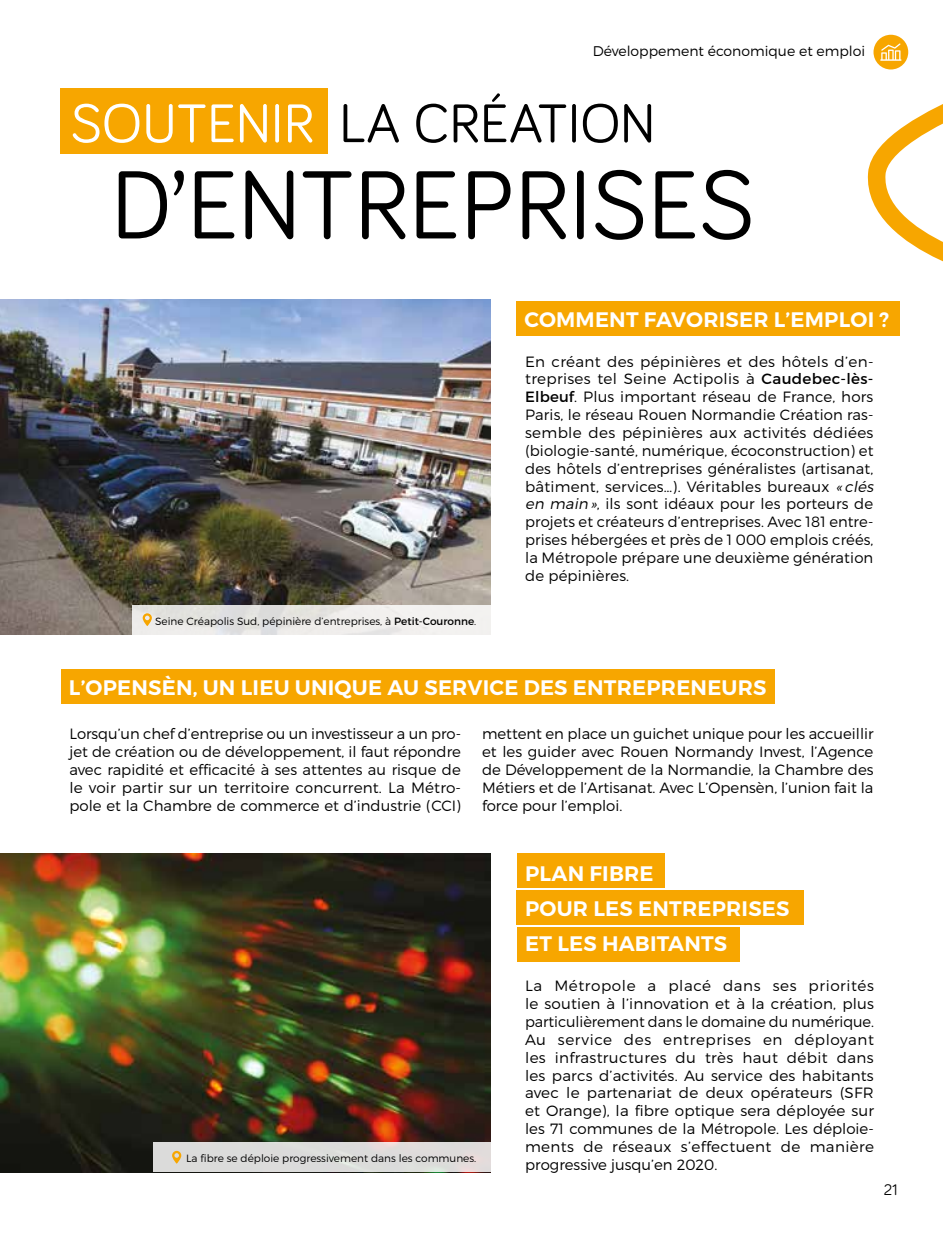
<style>
.page{position:relative;width:943px;height:1241px;background:#fff}
.page>*{position:absolute;margin:0;border:0;box-sizing:border-box;transform-origin:0 0}
.t1{font:99.75px "Bariol";color:#000}
.t2{font:56px "Bariol";color:#000}
.t3{font:600 21px/35px "Montserrat";letter-spacing:.01em;color:#fff}
.t4{font:15.75px "Bariol";color:#000}
.t5{font:300 14.88px/17.8px "Montserrat";letter-spacing:.01em;color:#000;text-align:justify}
.t6{font:300 14px "Montserrat";color:#000}
.t7{font:300 10.5px "Montserrat";color:#000}
.s1{color:#fff}
.s2{font-weight:400}
.s3{font-style:italic}
</style>
<div class="page">
<img style="left:0;top:299px;width:490px;height:335px">
<img style="left:0;top:853px;width:490px;height:318px">
<div style="left:873px;top:35px;width:35px;height:34px;background:#f7a600;border-radius:50%"></div>
<svg style="left:867px;top:43px;width:76px;height:219px"></svg>
<div style="left:60px;top:88px;width:267px;height:66px;background:#f7a600"></div>
<div style="left:154px;top:1142px;width:337px;height:29px;background:#dcdcdb"></div>
<svg style="left:172px;top:1150px;width:9px;height:13px"></svg>
<div style="left:132px;top:604px;width:359px;height:30px;background:linear-gradient(to right,#e1e0de,#f4f2f0)"></div>
<svg style="left:143px;top:613px;width:9px;height:13px"></svg>
<div style="left:517px;top:853px;width:147px;height:34px;background:#f7a600"></div>
<div style="left:517px;top:890px;width:287px;height:34px;background:#f7a600"></div>
<div style="left:517px;top:927px;width:222px;height:34px;background:#f7a600"></div>
<hr style="left:0;top:406px;width:1px;height:30px;background:#fff">
<div style="left:516px;top:301px;width:383px;height:34px;background:#f7a600"></div>
<div style="left:61px;top:669px;width:713px;height:34px;background:#f7a600"></div>
<p class="t6" style="left:592px;top:42px;width:274px">Développement économique et emploi</p>
<h2 class="t2" style="left:71px;top:85px;width:586px"><span class="s1">SOUTENIR</span> LA CRÉATION</h2>
<h1 class="t1" style="left:111px;top:137px;width:645px">D’ENTREPRISES</h1>
<h3 class="t3" style="left:524px;top:302px;width:366px">COMMENT FAVORISER L’EMPLOI ?</h3>
<p class="t7" style="left:155px;top:614px;width:322px">Seine Créapolis Sud, pépinière d’entreprises, à <span class="s2">Petit-Couronne</span>.</p>
<p class="t5" style="left:525px;top:352px;width:353px;text-align:left">En créant des pépinières et des hôtels d’en&shy;treprises tel Seine Actipolis à <span class="s2">Caudebec-lès-Elbeuf</span>. Plus important réseau de France, hors Paris, le réseau Rouen Normandie Création ras&shy;semble des pépinières aux activités dédiées (biologie-santé, numérique, écoconstruction) et des hôtels d’entreprises généralistes (artisanat, bâtiment, services…). Véritables bureaux <span class="s3">«clés en main»</span>, ils sont idéaux pour les porteurs de projets et créateurs d’entreprises. Avec 181 entre&shy;prises hébergées et près de 1 000 emplois créés, la Métropole prépare une deuxième génération de pépinières.</p>
<h3 class="t3" style="left:69px;top:669px;width:699px">L’OPENSÈN, UN LIEU UNIQUE AU SERVICE DES ENTREPRENEURS</h3>
<p class="t5" style="left:69px;top:724px;width:393px">Lorsqu’un chef d’entreprise ou un investisseur a un pro&shy;jet de création ou de développement, il faut répondre avec rapidité et efficacité à ses attentes au risque de le voir partir sur un territoire concurrent. La Métro&shy;pole et la Chambre de commerce et d’industrie (CCI)</p>
<p class="t5" style="left:482px;top:724px;width:393px">mettent en place un guichet unique pour les accueillir et les guider avec Rouen Normandy Invest, l’Agence de Développement de la Normandie, la Chambre des Métiers et de l’Artisanat. Avec L’Opensèn, l’union fait la force pour l’emploi.</p>
<p class="t7" style="left:186px;top:1151px;width:292px">La fibre se déploie progressivement dans les communes.</p>
<h3 class="t3" style="left:525px;top:855px;width:266px">PLAN FIBRE<br>POUR LES ENTREPRISES<br>ET LES HABITANTS</h3>
<p class="t5" style="left:525px;top:976px;width:350px">La Métropole a placé dans ses priorités le soutien à l’innovation et à la création, plus particulièrement dans le domaine du numérique.<br>Au service des entreprises en déployant les infrastructures du très haut débit dans les parcs d’activités. Au service des habitants avec le partenariat de deux opérateurs (SFR et Orange), la fibre optique sera déployée sur les 71 communes de la Métropole. Les déploie&shy;ments de réseaux s’effectuent de manière progressive jusqu’en 2020.</p>
<p class="t4" style="left:883px;top:1178px;width:15px">21</p>
</div>
